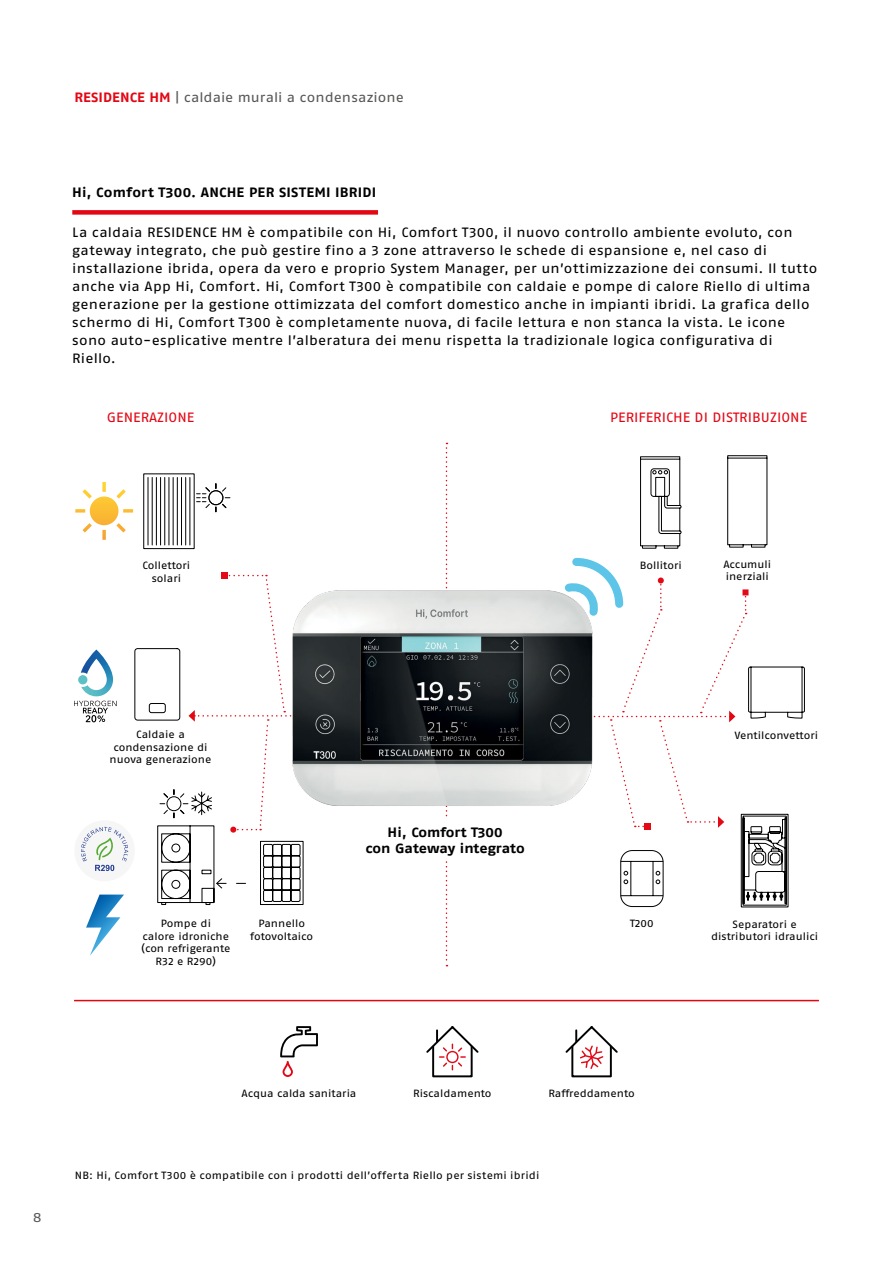
<style>
.page{position:relative;width:893px;height:1263px;background:#fff}
.page>*{position:absolute;margin:0;border:0;box-sizing:border-box;transform-origin:0 0}
.t1{font:13.5px/18px "Fago Ex Lf";letter-spacing:.015em;color:#000}
.t2{font:700 13.5px/16.2px "Fago Ex Lf";letter-spacing:.005em;color:#000;text-align:center}
.t3{font:13.5px "Fago Ex Lf";color:#575756}
.t4{font:13.5px "Fago Ex Lf";letter-spacing:.005em;color:#e30613}
.t5{font:10.5px/12.6px "Fago Ex Lf";letter-spacing:.005em;color:#000;text-align:center}
.s1{font-weight:700;color:#e30613}
</style>
<div class="page">
<svg style="left:446px;top:443px;width:1px;height:523px"></svg>
<img style="left:311px;top:556px;width:238px;height:263px">
<div style="left:356px;top:819px;width:178px;height:42px;background:#fff"></div>
<svg style="left:197px;top:483px;width:34px;height:29px"></svg>
<hr style="left:148px;top:477px;width:1px;height:68px;background:#000">
<hr style="left:152px;top:477px;width:1px;height:68px;background:#000">
<hr style="left:164px;top:477px;width:1px;height:68px;background:#000">
<hr style="left:177px;top:477px;width:1px;height:68px;background:#000">
<hr style="left:190px;top:477px;width:1px;height:68px;background:#000">
<hr style="left:185px;top:477px;width:1px;height:68px;background:#000">
<hr style="left:181px;top:477px;width:1px;height:68px;background:#000">
<hr style="left:173px;top:477px;width:1px;height:68px;background:#000">
<hr style="left:169px;top:477px;width:1px;height:68px;background:#000">
<hr style="left:160px;top:477px;width:1px;height:68px;background:#000">
<hr style="left:156px;top:477px;width:1px;height:68px;background:#000">
<svg style="left:75px;top:482px;width:58px;height:58px"></svg>
<svg style="left:86px;top:894px;width:38px;height:62px"></svg>
<svg style="left:134px;top:572px;width:177px;height:333px"></svg>
<hr style="left:74px;top:1000px;width:745px;height:1px;background:#e30613">
<div style="left:432px;top:1045px;width:41px;height:32px;border:2px solid #010202"></div>
<svg style="left:426px;top:1026px;width:53px;height:44px"></svg>
<div style="left:571px;top:1045px;width:41px;height:32px;border:2px solid #010202"></div>
<svg style="left:565px;top:1026px;width:53px;height:43px"></svg>
<svg style="left:74px;top:649px;width:43px;height:73px"></svg>
<div style="left:72px;top:210px;width:306px;height:5px;background:#e30613"></div>
<div style="left:74px;top:820px;width:61px;height:61px;background:#f6f6f6;border-radius:50%"></div>
<svg style="left:81px;top:827px;width:47px;height:44px"></svg>
<svg style="left:549px;top:455px;width:256px;height:453px"></svg>
<svg style="left:280px;top:1026px;width:38px;height:51px"></svg>
<p class="t3" style="left:74px;top:89px;width:331px"><span class="s1">RESIDENCE HM</span> | caldaie murali a condensazione</p>
<p class="t2" style="left:72px;top:184px;width:305px">Hi, Comfort T300. ANCHE PER SISTEMI IBRIDI</p>
<p class="t1" style="left:72px;top:223px;width:746px">La caldaia RESIDENCE HM è compatibile con Hi, Comfort T300, il nuovo controllo ambiente evoluto, con gateway integrato, che può gestire fino a 3 zone attraverso le schede di espansione e, nel caso di installazione ibrida, opera da vero e proprio System Manager, per un’ottimizzazione dei consumi. Il tutto anche via App Hi, Comfort. Hi, Comfort T300 è compatibile con caldaie e pompe di calore Riello di ultima generazione per la gestione ottimizzata del comfort domestico anche in impianti ibridi. La grafica dello schermo di Hi, Comfort T300 è completamente nuova, di facile lettura e non stanca la vista. Le icone sono auto-esplicative mentre l’alberatura dei menu rispetta la tradizionale logica configurativa di Riello.</p>
<p class="t4" style="left:107px;top:409px;width:89px">GENERAZIONE</p>
<p class="t5" style="left:143px;top:559px;width:49px">Collettori solari</p>
<p class="t4" style="left:610px;top:409px;width:199px">PERIFERICHE DI DISTRIBUZIONE</p>
<p class="t5" style="left:640px;top:559px;width:44px">Bollitori</p>
<p class="t5" style="left:723px;top:558px;width:49px;text-align:left">Accumuli inerziali</p>
<p class="t5" style="left:109px;top:728px;width:104px">Caldaie a condensazione di nuova generazione</p>
<p class="t5" style="left:141px;top:917px;width:91px">Pompe di<br>calore idroniche (con refrigerante<br>R32 e R290)</p>
<p class="t5" style="left:250px;top:917px;width:64px">Pannello fotovoltaico</p>
<p class="t2" style="left:365px;top:824px;width:161px">Hi, Comfort T300<br>con Gateway integrato</p>
<p class="t5" style="left:630px;top:917px;width:25px">T200</p>
<p class="t3" style="left:33px;top:1209px;width:10px">8</p>
<p class="t5" style="left:242px;top:1087px;width:116px">Acqua calda sanitaria</p>
<p class="t5" style="left:413px;top:1087px;width:80px">Riscaldamento</p>
<p class="t5" style="left:548px;top:1087px;width:88px">Raffreddamento</p>
<p class="t5" style="left:75px;top:1169px;width:466px">NB: Hi, Comfort T300 è compatibile con i prodotti dell’offerta Riello per sistemi ibridi</p>
<p class="t5" style="left:735px;top:728px;width:85px">Ventilconvettori</p>
<p class="t5" style="left:711px;top:917px;width:109px">Separatori e distributori idraulici</p>
</div>
